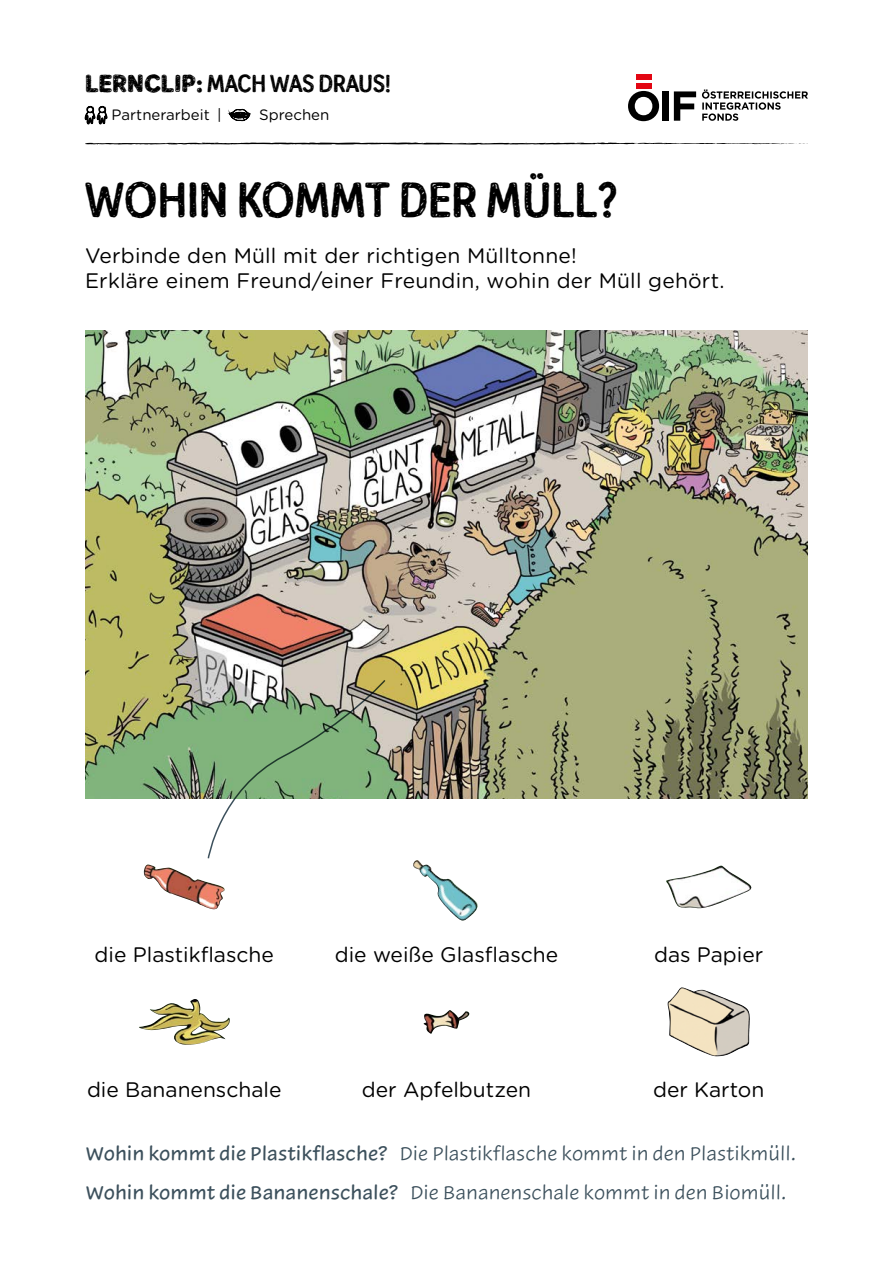
<style>
.page{position:relative;width:893px;height:1263px;background:#fff}
.page>*{position:absolute;margin:0;border:0;box-sizing:border-box;transform-origin:0 0}
.t1{font:48px "Mozzart Sketch Bold Co";letter-spacing:.01em;color:#000}
.t2{font:24px/39.5px "Inkwell Sans";color:#3c505c}
.t3{font:24px "Mozzart Sketch Bold Co";color:#000}
.t4{font:21px/25.2px "Gotham Rounded";color:#000}
.t5{font:15px "Gotham Rounded";color:#000}
.s1{font-family:"Mozzart Sketch";font-weight:800}
.s2{font-weight:500}
</style>
<div class="page">
<svg style="left:85px;top:106px;width:22px;height:18px"></svg>
<svg style="left:229px;top:109px;width:22px;height:12px"></svg>
<img style="left:144px;top:864px;width:81px;height:45px">
<img style="left:413px;top:860px;width:65px;height:61px">
<img style="left:423px;top:1010px;width:47px;height:24px">
<img style="left:667px;top:987px;width:83px;height:69px">
<img style="left:666px;top:865px;width:86px;height:43px">
<img style="left:139px;top:999px;width:91px;height:46px">
<img style="left:85px;top:331px;width:723px;height:468px">
<svg style="left:207px;top:679px;width:179px;height:180px"></svg>
<svg style="left:628px;top:91px;width:31px;height:30px"></svg>
<div style="left:663px;top:91px;width:6px;height:30px;background:#000"></div>
<svg style="left:674px;top:91px;width:22px;height:30px"></svg>
<div style="left:636px;top:83px;width:15px;height:5px;background:#e30613"></div>
<div style="left:636px;top:74px;width:15px;height:6px;background:#e30613"></div>
<svg style="left:702px;top:90px;width:106px;height:31px"></svg>
<svg style="left:85px;top:142px;width:723px;height:3px"></svg>
<p class="t3" style="left:85px;top:70px;width:307px"><span class="s1">LERNCLIP:</span> MACH WAS DRAUS!</p>
<p class="t5" style="left:112px;top:104px;width:112px">Partnerarbeit |</p>
<p class="t5" style="left:259px;top:104px;width:72px">Sprechen</p>
<h1 class="t1" style="left:85px;top:171px;width:534px">WOHIN KOMMT DER MÜLL?</h1>
<p class="t4" style="left:85px;top:242px;width:641px">Verbinde den Müll mit der richtigen Mülltonne!<br>Erkläre einem Freund/einer Freundin, wohin der Müll gehört.</p>
<p class="t4" style="left:95px;top:941px;width:181px">die Plastikflasche</p>
<p class="t4" style="left:335px;top:941px;width:225px">die weiße Glasflasche</p>
<p class="t4" style="left:654px;top:941px;width:111px">das Papier</p>
<p class="t4" style="left:87px;top:1076px;width:196px">die Bananenschale</p>
<p class="t4" style="left:362px;top:1076px;width:171px">der Apfelbutzen</p>
<p class="t4" style="left:653px;top:1076px;width:113px">der Karton</p>
<p class="t2" style="left:85px;top:1132px;width:713px"><span class="s2">Wohin kommt die Plastikflasche?</span> Die Plastikflasche kommt in den Plastikmüll.<br><span class="s2">Wohin kommt die Bananenschale?</span> Die Bananenschale kommt in den Biomüll.</p>
</div>
